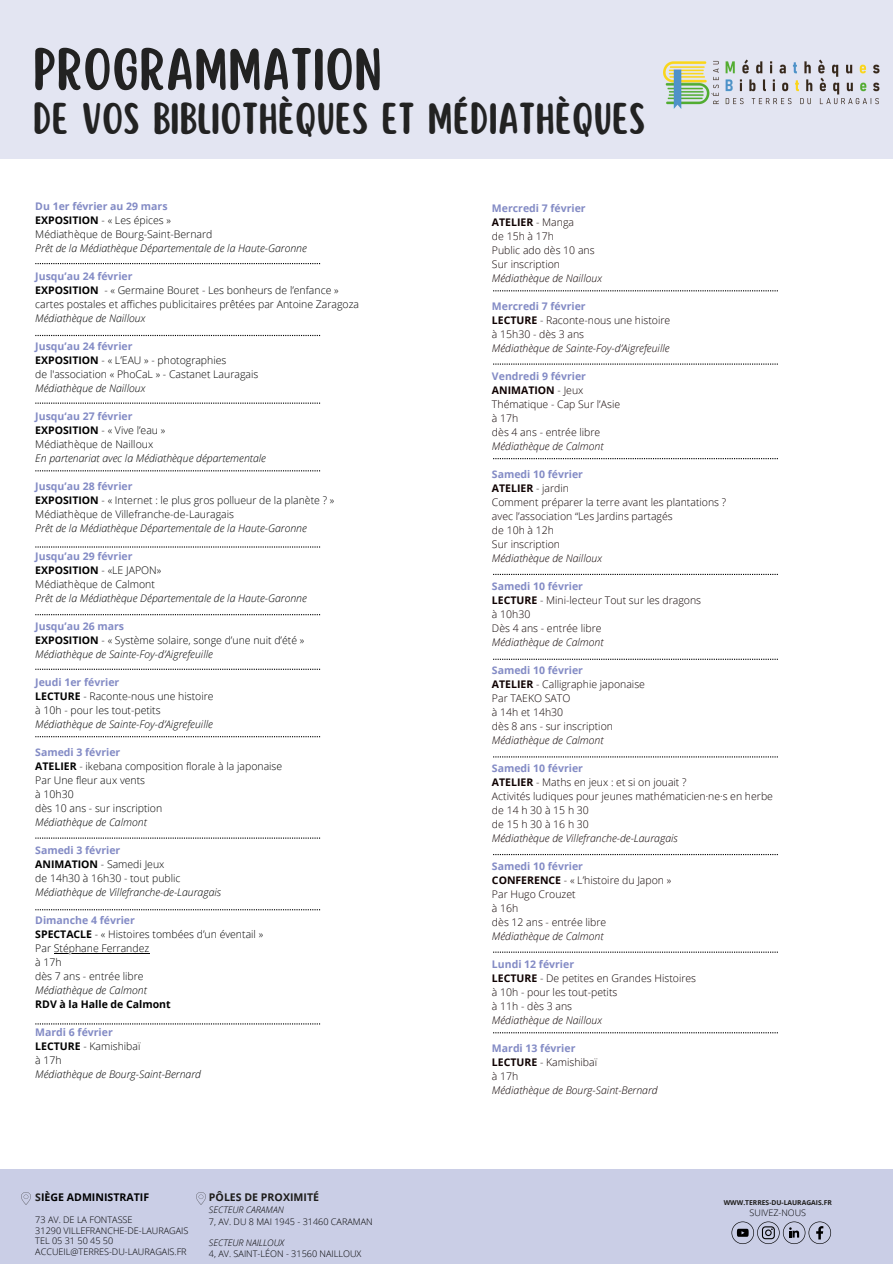
<style>
.page{position:relative;width:893px;height:1264px;background:#fff}
.page>*{position:absolute;margin:0;border:0;box-sizing:border-box;transform-origin:0 0}
.t1{font:52.5px "Scripter";letter-spacing:.01em;color:#222}
.t2{font:39px "Scripter";letter-spacing:.01em;color:#222}
.t3{font:700 10.65px "Open Sans";color:#000}
.t4{font:700 10.65px "Open Sans";color:#1e1d1b}
.t5{font:300 10.5px/14px "Open Sans";color:#0e0000}
.t6{font:300 10.5px/14px "Open Sans";color:#000}
.t7{font:italic 300 10.5px/14px "Open Sans";color:#000}
.t8{font:italic 300 10.5px/14px "Open Sans";color:#0e0000}
.t9{font:700 10.5px/14px "Open Sans";color:#838bc5}
.t10{font:300 9.15px/10.6px "Open Sans";color:#000}
.t11{font:300 9px "Open Sans";color:#000}
.t12{font:700 6.75px "Open Sans";color:#1e1d1b}
.s1{font-weight:700;font-style:normal;color:#838bc5}
.s2{font-weight:700;font-style:normal}
.s3{font-style:normal}
.s4{font-weight:700;color:#838bc5}
.s5{font-weight:700}
.s6{font-style:italic}
.s7{color:#000}
.s8{font-weight:300;color:#000}
.s9{color:#1e1d1b}
</style>
<div class="page">
<div style="left:0;top:0;width:892px;height:159px;background:#e3e5f2"></div>
<div style="left:0;top:1169px;width:892px;height:94px;background:#cacee6"></div>
<svg style="left:21px;top:1192px;width:9px;height:12px"></svg>
<svg style="left:196px;top:1192px;width:9px;height:12px"></svg>
<svg style="left:731px;top:1221px;width:100px;height:22px"></svg>
<img style="left:663px;top:59px;width:217px;height:50px">
<hr style="left:54px;top:953px;width:95px;height:1px;background:#000">
<svg style="left:35px;top:263px;width:285px;height:1px"></svg>
<svg style="left:35px;top:335px;width:285px;height:1px"></svg>
<svg style="left:35px;top:402px;width:285px;height:2px"></svg>
<svg style="left:35px;top:470px;width:285px;height:1px"></svg>
<svg style="left:35px;top:546px;width:285px;height:1px"></svg>
<svg style="left:35px;top:614px;width:285px;height:1px"></svg>
<svg style="left:35px;top:668px;width:285px;height:2px"></svg>
<svg style="left:35px;top:736px;width:285px;height:1px"></svg>
<svg style="left:35px;top:837px;width:285px;height:1px"></svg>
<svg style="left:35px;top:909px;width:285px;height:1px"></svg>
<svg style="left:35px;top:1023px;width:285px;height:1px"></svg>
<svg style="left:493px;top:1032px;width:284px;height:1px"></svg>
<svg style="left:493px;top:951px;width:284px;height:1px"></svg>
<svg style="left:493px;top:854px;width:284px;height:1px"></svg>
<svg style="left:493px;top:756px;width:284px;height:1px"></svg>
<svg style="left:493px;top:658px;width:284px;height:2px"></svg>
<svg style="left:493px;top:574px;width:284px;height:1px"></svg>
<svg style="left:493px;top:458px;width:284px;height:1px"></svg>
<svg style="left:493px;top:363px;width:284px;height:1px"></svg>
<svg style="left:493px;top:290px;width:284px;height:1px"></svg>
<h3 class="t1" style="left:33px;top:43px;width:350px">PROGRAMMATION</h3>
<h3 class="t2" style="left:33px;top:99px;width:613px">DE VOS BIBLIOTHÈQUES ET MÉDIATHÈQUES</h3>
<h3 class="t7" style="left:35px;top:199px;width:273px"><span class="s1">Du 1er février au 29 mars<br></span><span class="s2">EXPOSITION</span> <span class="s3">- « Les épices »<br>Médiathèque de Bourg-Saint-Bernard<br></span>Prêt de la Médiathèque Départementale de la Haute-Garonne</h3>
<h3 class="t6" style="left:35px;top:269px;width:325px"><span class="s4">Jusqu’au 24 février<br></span><span class="s5">EXPOSITION</span> - « Germaine Bouret - Les bonheurs de l’enfance » cartes postales et affiches publicitaires prêtées par Antoine Zaragoza <span class="s6">Médiathèque de Nailloux</span></h3>
<h3 class="t6" style="left:35px;top:339px;width:224px"><span class="s4">Jusqu’au 24 février<br></span><span class="s5">EXPOSITION</span> - « L’EAU » - photographies<br>de l'association « PhoCaL » - Castanet Lauragais<br><span class="s6">Médiathèque de Nailloux</span></h3>
<h3 class="t7" style="left:35px;top:409px;width:232px"><span class="s1">Jusqu‘au 27 février<br></span><span class="s2">EXPOSITION</span> <span class="s3">- « Vive l’eau »<br>Médiathèque de Nailloux<br></span>En partenariat avec la Médiathèque départementale</h3>
<p class="t6" style="left:35px;top:479px;width:300px"><span class="s4">Jusqu’au 28 février<br></span><span class="s5">EXPOSITION</span> - « Internet : le plus gros pollueur de la planète ? » Médiathèque de Villefranche-de-Lauragais<br><span class="s6">Prêt de la Médiathèque Départementale de la Haute-Garonne</span></p>
<h2 class="t7" style="left:35px;top:549px;width:273px"><span class="s1">Jusqu’au 29 février<br></span><span class="s2">EXPOSITION</span> <span class="s3">- «LE JAPON»<br>Médiathèque de Calmont<br></span>Prêt de la Médiathèque Départementale de la Haute-Garonne</h2>
<h4 class="t7" style="left:35px;top:619px;width:270px"><span class="s1">Jusqu’au 26 mars<br></span><span class="s2">EXPOSITION</span> <span class="s3">- « Système solaire, songe d’une nuit d’été »<br></span>Médiathèque de Sainte-Foy-d’Aigrefeuille</h4>
<p class="t6" style="left:35px;top:675px;width:180px"><span class="s4">Jeudi 1er février<br></span><span class="s5">LECTURE</span> - Raconte-nous une histoire à 10h - pour les tout-petits<br><span class="s6">Médiathèque de Sainte-Foy-d’Aigrefeuille</span></p>
<h4 class="t6" style="left:35px;top:745px;width:248px"><span class="s4">Samedi 3 février<br></span><span class="s5">ATELIER</span> - ikebana composition florale à la japonaise<br>Par Une fleur aux vents<br>à 10h30<br>dès 10 ans - sur inscription<br><span class="s6">Médiathèque de Calmont</span></h4>
<h4 class="t7" style="left:35px;top:843px;width:187px"><span class="s1">Samedi 3 février<br></span><span class="s2">ANIMATION</span> <span class="s3">- Samedi Jeux<br>de 14h30 à 16h30 - tout public<br></span>Médiathèque de Villefranche-de-Lauragais</h4>
<h4 class="t9" style="left:35px;top:913px;width:101px">Dimanche 4 février</h4>
<p class="t6" style="left:35px;top:927px;width:229px"><span class="s5">SPECTACLE</span> - « Histoires tombées d’un éventail »<br>Par Stéphane Ferrandez</p>
<p class="t6" style="left:35px;top:955px;width:137px">à 17h<br>dès 7 ans - entrée libre<br><span class="s6">Médiathèque de Calmont<br></span><span class="s5">RDV à la Halle de Calmont</span></p>
<p class="t9" style="left:35px;top:1025px;width:107px">Mardi 6 février<br><span class="s7">LECTURE</span> <span class="s8">- Kamishibaï</span></p>
<p class="t7" style="left:35px;top:1053px;width:167px"><span class="s3">à 17h<br></span>Médiathèque de Bourg-Saint-Bernard</p>
<h3 class="t3" style="left:35px;top:1189px;width:115px"><span class="s9">S</span>IÈGE ADMINISTRATIF</h3>
<h3 class="t10" style="left:35px;top:1214px;width:155px">73 AV. DE LA FONTASSE<br>31290 VILLEFRANCHE-DE-LAURAGAIS<br>TEL 05 31 50 45 50<br>ACCUEIL@TERRES-DU-LAURAGAIS.FR</h3>
<h3 class="t4" style="left:209px;top:1189px;width:112px">PÔLES DE PROXIMITÉ</h3>
<h3 class="t10" style="left:209px;top:1204px;width:165px;line-height:11.4px"><span class="s6">SECTEUR CARAMAN<br></span>7, AV. DU 8 MAI 1945 - 31460 CARAMAN</h3>
<h3 class="t10" style="left:209px;top:1236px;width:154px"><span class="s6">SECTEUR NAILLOUX<br></span>4, AV. SAINT-LÉON - 31560 NAILLOUX</h3>
<h1 class="t5" style="left:492px;top:200px;width:104px"><span class="s4">Mercredi 7 février<br></span><span class="s5">ATELIER</span> - Manga<br>de 15h à 17h<br>Public ado dès 10 ans<br>Sur inscription</h1>
<p class="t8" style="left:492px;top:270px;width:112px">Médiathèque de Nailloux</p>
<p class="t5" style="left:492px;top:298px;width:180px"><span class="s4">Mercredi 7 février<br></span><span class="s5">LECTURE</span> - Raconte-nous une histoire à 15h30 - dès 3 ans<br><span class="s6">Médiathèque de Sainte-Foy-d’Aigrefeuille</span></p>
<h3 class="t5" style="left:492px;top:368px;width:130px"><span class="s4">Vendredi 9 février<br></span><span class="s5">ANIMATION</span> - Jeux<br>Thématique - Cap Sur l’Asie à 17h</h3>
<h3 class="t8" style="left:492px;top:424px;width:113px"><span class="s3">dès 4 ans - entrée libre<br></span>Médiathèque de Calmont</h3>
<h3 class="t5" style="left:492px;top:466px;width:236px"><span class="s4">Samedi 10 février<br></span><span class="s5">ATELIER</span> - jardin<br>Comment préparer la terre avant les plantations ? avec l’association “Les Jardins partagés</h3>
<h3 class="t5" style="left:492px;top:522px;width:112px">de 10h à 12h<br>Sur inscription<br><span class="s6">Médiathèque de Nailloux</span></h3>
<h3 class="t5" style="left:492px;top:578px;width:211px"><span class="s4">Samedi 10 février<br></span><span class="s5">LECTURE</span> - Mini-lecteur Tout sur les dragons à 10h30<br>Dès 4 ans - entrée libre</h3>
<h3 class="t8" style="left:492px;top:634px;width:113px">Médiathèque de Calmont</h3>
<h3 class="t5" style="left:492px;top:662px;width:154px"><span class="s4">Samedi 10 février<br></span><span class="s5">ATELIER</span> - Calligraphie japonaise<br>Par TAEKO SATO<br>à 14h et 14h30<br>dès 8 ans - sur inscription<br><span class="s6">Médiathèque de Calmont</span></h3>
<h3 class="t5" style="left:492px;top:760px;width:282px"><span class="s4">Samedi 10 février<br></span><span class="s5">ATELIER</span> - Maths en jeux : et si on jouait ?<br>Activités ludiques pour jeunes mathématicien·ne·s en herbe de 14 h 30 à 15 h 30<br>de 15 h 30 à 16 h 30<br><span class="s6">Médiathèque de Villefranche-de-Lauragais</span></h3>
<h3 class="t5" style="left:492px;top:858px;width:181px"><span class="s4">Samedi 10 février<br></span><span class="s5">CONFERENCE</span> - « L’histoire du Japon »<br>Par Hugo Crouzet<br>à 16h<br>dès 12 ans - entrée libre<br><span class="s6">Médiathèque de Calmont</span></h3>
<h3 class="t9" style="left:492px;top:956px;width:84px">Lundi 12 février</h3>
<h3 class="t5" style="left:492px;top:970px;width:206px"><span class="s5">LECTURE</span> - De petites en Grandes Histoires à 10h - pour les tout-petits<br>à 11h - dès 3 ans<br><span class="s6">Médiathèque de Nailloux</span></h3>
<h3 class="t9" style="left:492px;top:1040px;width:85px">Mardi 13 février</h3>
<h3 class="t8" style="left:492px;top:1054px;width:167px"><span class="s2">LECTURE</span> <span class="s3">- Kamishibaï<br>à 17h<br></span>Médiathèque de Bourg-Saint-Bernard</h3>
<h3 class="t12" style="left:723px;top:1197px;width:110px">WWW.TERRES-DU-LAURAGAIS.FR</h3>
<h3 class="t11" style="left:749px;top:1206px;width:58px">SUIVEZ-NOUS</h3>
</div>
